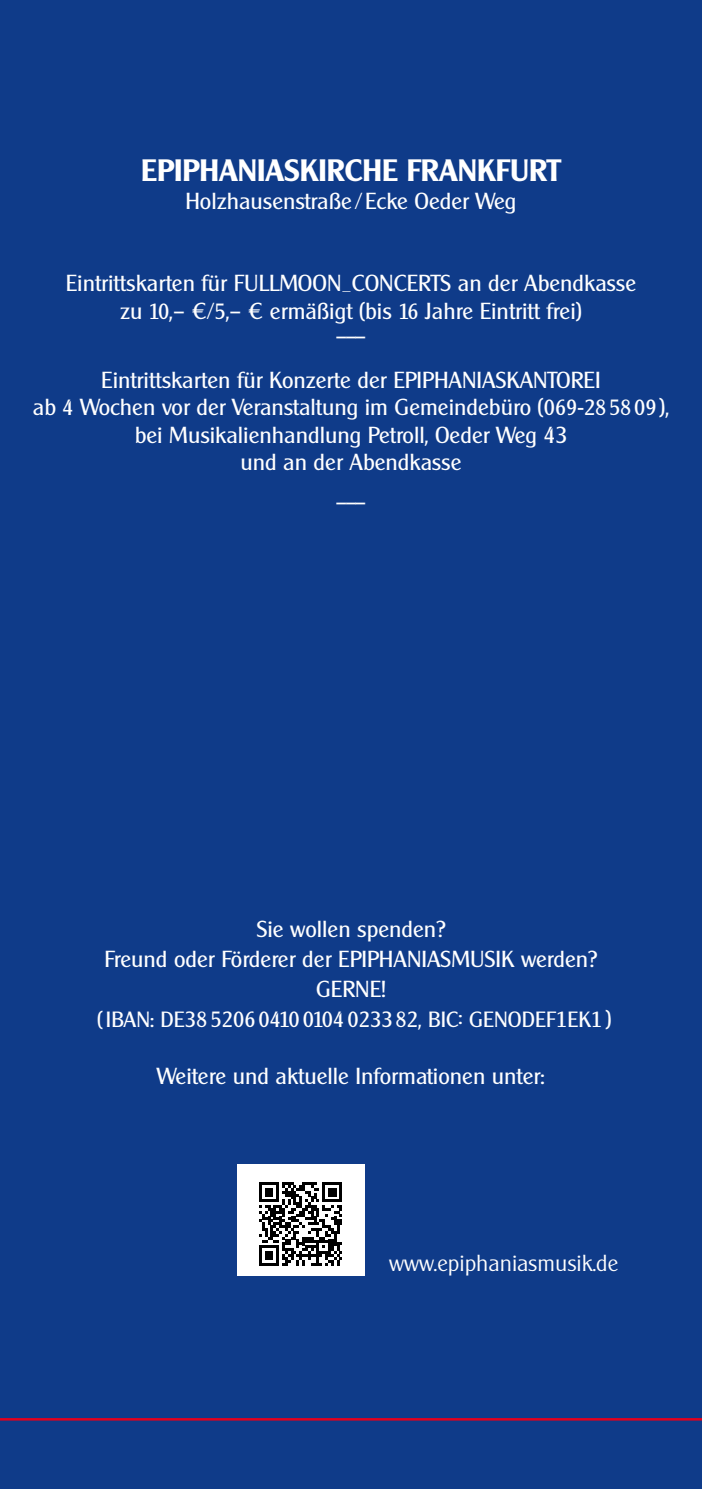
<style>
.page{position:relative;width:702px;height:1489px;background:#fff}
.page>*{position:absolute;margin:0;border:0;box-sizing:border-box;transform-origin:0 0}
.t1{font:700 30px "Clear Gothic Serial";color:#fff}
.t2{font:22.5px/27.5px "Clear Gothic Serial";color:#fff;text-align:center}
.t3{font:300 22.5px "Clear Gothic Serial";color:#fff}
.t4{font:21.5px "Clear Gothic Serial";letter-spacing:.005em;color:#fff}
.s1{font-size:21.5px}
.s2{font-size:22.5px}
</style>
<div class="page">
<div style="left:0;top:0;width:702px;height:1488px;background:#0f3b89"></div>
<hr style="left:701px;top:159px;width:1px;height:375px;background:#fff">
<div style="left:237px;top:1164px;width:127px;height:112px;background:#fff"></div>
<svg style="left:259px;top:1182px;width:83px;height:83px"></svg>
<hr style="left:0;top:1417px;width:702px;height:3px;background:#e3001d">
<h1 class="t1" style="left:141px;top:152px;width:421px">EPIPHANIASKIRCHE FRANKFURT</h1>
<p class="t2" style="left:185px;top:187px;width:332px">Holzhausenstraße /Ecke Oeder Weg</p>
<p class="t2" style="left:66px;top:269px;width:572px">Eintrittskarten für FULLMOON_CONCERTS an der Abendkasse zu <span class="s1">10</span>,– €/<span class="s1">5</span>,– € ermäßigt (bis <span class="s1">16</span> Jahre Eintritt frei)<br>–––</p>
<p class="t2" style="left:33px;top:366px;width:637px">Eintrittskarten für Konzerte der EPIPHANIASKANTOREI<br>ab <span class="s1">4</span> Wochen vor der Veranstaltung im Gemeindebüro (<span class="s1">069</span>-<span class="s1">285809</span>), bei Musikalienhandlung Petroll, Oeder Weg 43<br>und an der Abendkasse</p>
<p class="t2" style="left:335px;top:490px;width:32px">–––</p>
<p class="t2" style="left:104px;top:913px;width:494px;line-height:30px">Sie wollen spenden?<br>Freund oder Förderer der EPIPHANIASMUSIK werden?<br>GERNE!</p>
<p class="t4" style="left:97px;top:1005px;width:516px">(IBAN: DE38 5206 0410 0104 0233 82, BIC: GENODEF1EK1 <span class="s2">)</span></p>
<p class="t2" style="left:157px;top:1062px;width:389px">Weitere und aktuelle Informationen unter:</p>
<p class="t3" style="left:389px;top:1249px;width:230px">www.epiphaniasmusik.de</p>
</div>
